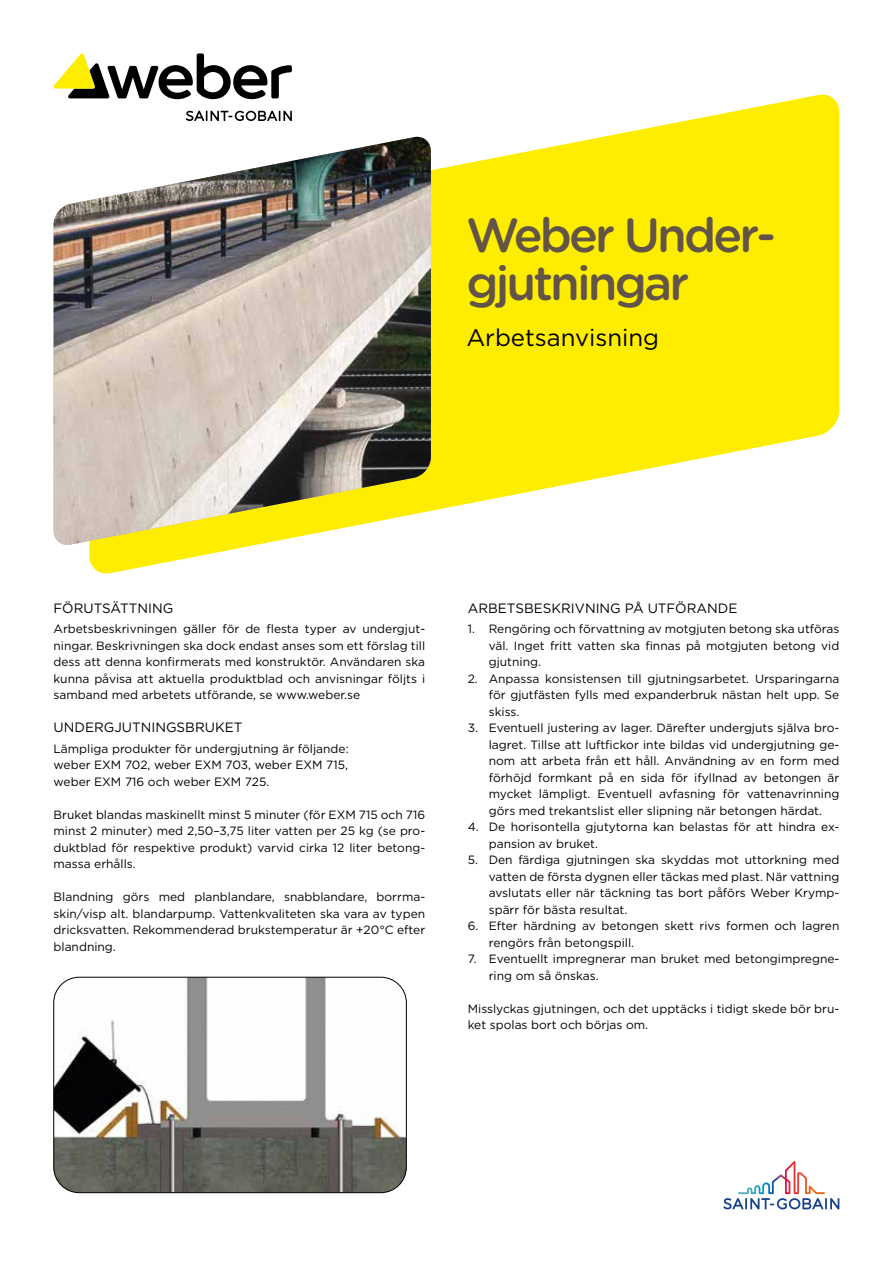
<style>
.page{position:relative;width:893px;height:1263px;background:#fff}
.page>*{position:absolute;margin:0;border:0;box-sizing:border-box;transform-origin:0 0}
.t1{font:500 48px/48px "Gotham Rounded";letter-spacing:-.06em;color:#625446}
.t2{font:24px "Gotham";color:#000}
.t3{font:13.5px "Gotham";color:#000}
.t4{font:12px/16.5px "Gotham";color:#000;text-align:justify}
</style>
<div class="page">
<svg style="left:89px;top:94px;width:750px;height:480px;fill:#ffed00"></svg>
<img style="left:54px;top:137px;width:377px;height:409px">
<svg style="left:186px;top:111px;width:106px;height:10px"></svg>
<svg style="left:53px;top:53px;width:239px;height:46px"></svg>
<svg style="left:723px;top:1161px;width:116px;height:48px"></svg>
<img style="left:54px;top:977px;width:352px;height:216px">
<div style="left:54px;top:977px;width:352px;height:216px;border:1px solid #000;border-radius:26px"></div>
<h1 class="t1" style="left:466px;top:209px;width:311px">Weber Under&shy;gjutningar</h1>
<h2 class="t2" style="left:466px;top:322px;width:194px">Arbetsanvisning</h2>
<p class="t3" style="left:54px;top:599px;width:121px">FÖRUTSÄTTNING</p>
<p class="t4" style="left:54px;top:620px;width:373px">Arbetsbeskrivningen gäller för de flesta typer av undergjut&shy;ningar. Beskrivningen ska dock endast anses som ett förslag till dess att denna konfirmerats med konstruktör. Användaren ska kunna påvisa att aktuella produktblad och anvisningar följts i samband med arbetets utförande, se www.weber.se</p>
<p class="t3" style="left:54px;top:718px;width:190px">UNDERGJUTNINGSBRUKET</p>
<p class="t4" style="left:54px;top:740px;width:297px">Lämpliga produkter för undergjutning är följande: weber EXM 702, weber EXM 703, weber EXM 715, weber EXM 716 och weber EXM 725.</p>
<p class="t4" style="left:54px;top:806px;width:373px">Bruket blandas maskinellt minst 5 minuter (för EXM 715 och 716 minst 2 minuter) med 2,50–3,75 liter vatten per 25 kg (se pro&shy;duktblad för respektive produkt) varvid cirka 12 liter betong&shy;massa erhålls.</p>
<p class="t4" style="left:54px;top:888px;width:373px">Blandning görs med planblandare, snabblandare, borrma&shy;skin/visp alt. blandarpump. Vattenkvaliteten ska vara av typen dricksvatten. Rekommenderad brukstemperatur är +20°C efter blandning.</p>
<p class="t3" style="left:468px;top:599px;width:271px">ARBETSBESKRIVNING PÅ UTFÖRANDE</p>
<p class="t4" style="left:489px;top:620px;width:352px;text-indent:-21px">1. Rengöring och förvattning av motgjuten betong ska utföras väl. Inget fritt vatten ska finnas på motgjuten betong vid gjutning.</p>
<p class="t4" style="left:489px;top:670px;width:352px;text-indent:-21px">2. Anpassa konsistensen till gjutningsarbetet. Ursparingarna för gjutfästen fylls med expanderbruk nästan helt upp. Se skiss.</p>
<p class="t4" style="left:489px;top:719px;width:352px;text-indent:-21px">3. Eventuell justering av lager. Därefter undergjuts själva bro&shy;lagret. Tillse att luftfickor inte bildas vid undergjutning ge&shy;nom att arbeta från ett håll. Användning av en form med förhöjd formkant på en sida för ifyllnad av betongen är mycket lämpligt. Eventuell avfasning för vattenavrinning görs med trekantslist eller slipning när betongen härdat.</p>
<p class="t4" style="left:489px;top:818px;width:352px;text-indent:-21px">4. De horisontella gjutytorna kan belastas för att hindra ex&shy;pansion av bruket.</p>
<p class="t4" style="left:489px;top:851px;width:352px;text-indent:-21px">5. Den färdiga gjutningen ska skyddas mot uttorkning med vatten de första dygnen eller täckas med plast. När vattning avslutats eller när täckning tas bort påförs Weber Krymp&shy;spärr för bästa resultat.</p>
<p class="t4" style="left:489px;top:917px;width:352px;text-indent:-21px">6. Efter härdning av betongen skett rivs formen och lagren rengörs från betongspill.</p>
<p class="t4" style="left:489px;top:950px;width:352px;text-indent:-21px">7. Eventuellt impregnerar man bruket med betongimpregne&shy;ring om så önskas.</p>
<p class="t4" style="left:468px;top:1000px;width:373px">Misslyckas gjutningen, och det upptäcks i tidigt skede bör bru&shy;ket spolas bort och börjas om.</p>
</div>
